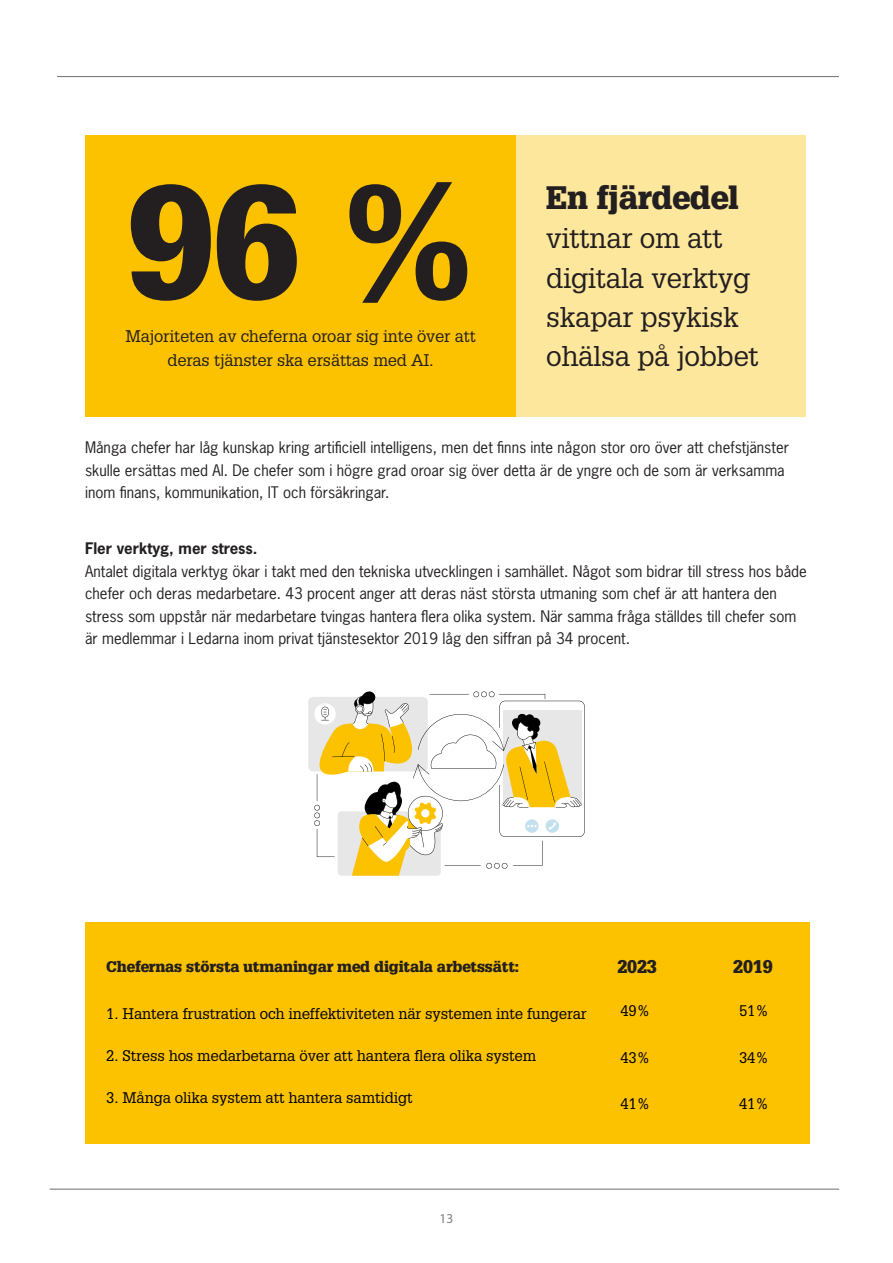
<style>
.page{position:relative;width:893px;height:1263px;background:#fff}
.page>*{position:absolute;margin:0;border:0;box-sizing:border-box;transform-origin:0 0}
.Textrubrik__topp{font:900 157.5px "Glypha LT Std";color:#231f20}
.t1{font:900 31.8px "Glypha LT Std";letter-spacing:-.01em;color:#231f20}
.t2{font:27.9px/39.3px "Glypha LT Std";letter-spacing:-.01em;color:#231f20}
.t3{font:900 18px "Glypha LT Std";letter-spacing:-.01em;color:#231f20}
.t4{font:16.5px "Glypha LT Std";letter-spacing:-.01em;color:#231f20}
.Brödtext{font:15px/22.5px "News Gothic Std";color:#231f20}
.t5{font:15px "Glypha LT Std";letter-spacing:-.01em;color:#000001}
.t6{font:900 15px "Glypha LT Std";letter-spacing:-.01em;color:#231f20}
.Brödtext-2{font:700 15px "News Gothic Std";color:#231f20}
.t7{font:13.5px "Myriad Pro";color:#7c7f7f}
</style>
<div class="page">
<hr style="left:57px;top:76px;width:782px;height:1px;background:#7c7f7f">
<hr style="left:50px;top:1188px;width:789px;height:2px;background:#7c7f7f">
<div style="left:85px;top:923px;width:724px;height:221px;background:#fcc200"></div>
<div style="left:308px;top:697px;width:120px;height:74px;background:#e7e7e7;border-radius:5px"></div>
<svg style="left:314px;top:691px;width:271px;height:185px"></svg>
<div style="left:516px;top:135px;width:290px;height:282px;background:#fde79c"></div>
<div style="left:86px;top:135px;width:430px;height:282px;background:#fcc200"></div>
<p class="Textrubrik__topp" style="left:127px;top:147px;width:350px">96 %</p>
<p class="t4" style="left:125px;top:326px;width:352px">Majoriteten av cheferna oroar sig inte över att</p>
<p class="t4" style="left:167px;top:350px;width:268px">deras tjänster ska ersättas med AI.</p>
<p class="t1" style="left:546px;top:178px;width:194px">En fjärdedel</p>
<p class="t2" style="left:546px;top:218px;width:214px">vittnar om att digitala verktyg skapar psykisk ohälsa på jobbet</p>
<p class="Brödtext" style="left:85px;top:436px;width:705px">Många chefer har låg kunskap kring artificiell intelligens, men det finns inte någon stor oro över att chefstjänster skulle ersättas med AI. De chefer som i högre grad oroar sig över detta är de yngre och de som är verksamma inom finans, kommunikation, IT och försäkringar.</p>
<p class="Brödtext-2" style="left:85px;top:539px;width:174px">Fler verktyg, mer stress.</p>
<p class="Brödtext" style="left:85px;top:560px;width:723px">Antalet digitala verktyg ökar i takt med den tekniska utvecklingen i samhället. Något som bidrar till stress hos både chefer och deras medarbetare. 43 procent anger att deras näst största utmaning som chef är att hantera den stress som uppstår när medarbetare tvingas hantera flera olika system. När samma fråga ställdes till chefer som är medlemmar i Ledarna inom privat tjänstesektor 2019 låg den siffran på 34 procent.</p>
<p class="t6" style="left:106px;top:957px;width:414px">Chefernas största utmaningar med digitala arbetssätt:</p>
<p class="t3" style="left:617px;top:955px;width:41px">2023</p>
<p class="t3" style="left:733px;top:955px;width:41px">2019</p>
<p class="t5" style="left:106px;top:1004px;width:482px">1. Hantera frustration och ineffektiviteten när systemen inte fungerar</p>
<p class="t5" style="left:106px;top:1046px;width:431px">2. Stress hos medarbetarna över att hantera flera olika system</p>
<p class="t5" style="left:106px;top:1088px;width:308px">3. Många olika system att hantera samtidigt</p>
<p class="t5" style="left:620px;top:1002px;width:31px">49%</p>
<p class="t5" style="left:620px;top:1048px;width:31px">43%</p>
<p class="t5" style="left:620px;top:1095px;width:31px">41%</p>
<p class="t7" style="left:440px;top:1210px;width:15px">13</p>
<p class="t5" style="left:739px;top:1002px;width:31px">51%</p>
<p class="t5" style="left:739px;top:1048px;width:31px">34%</p>
<p class="t5" style="left:739px;top:1095px;width:31px">41%</p>
</div>
